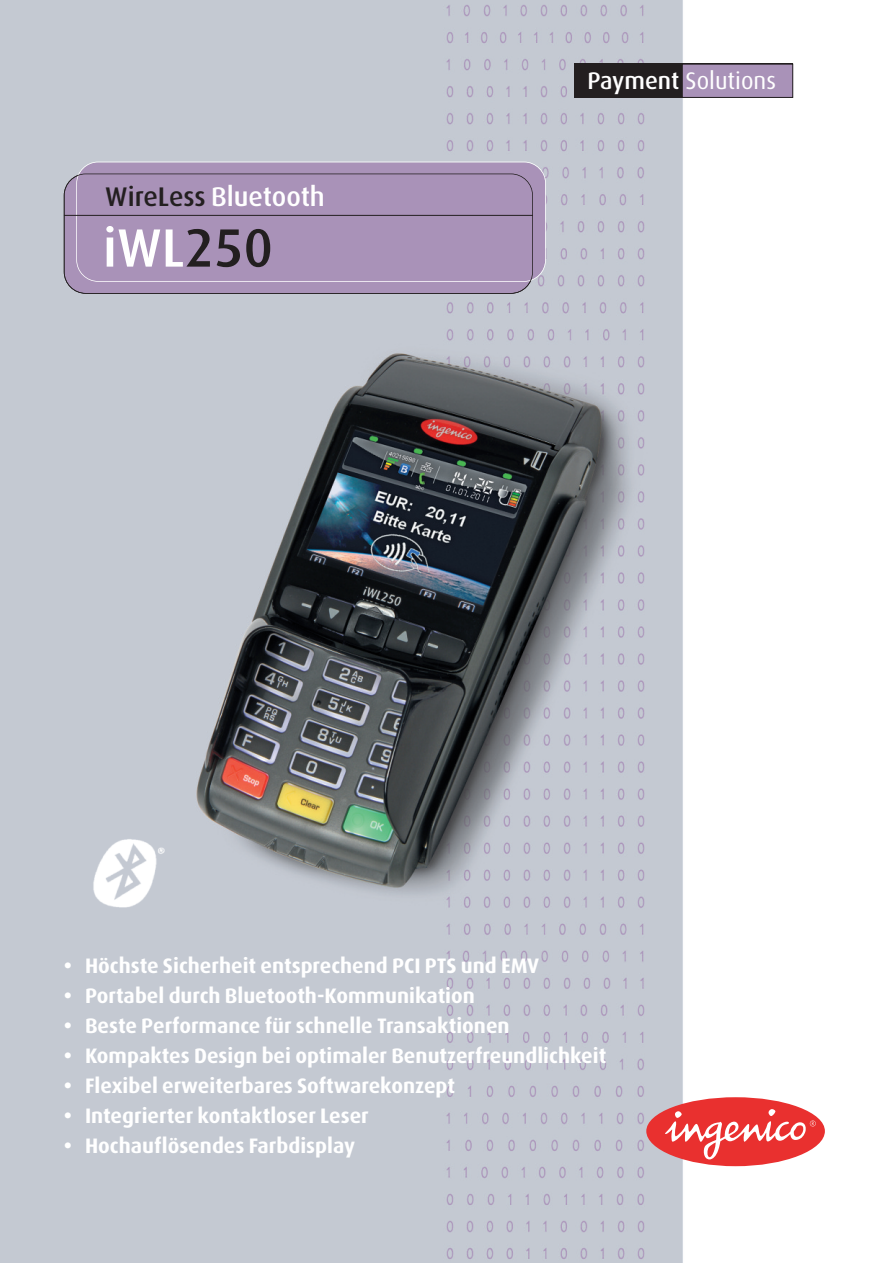
<style>
.page{position:relative;width:893px;height:1263px;background:#fff}
.page>*{position:absolute;margin:0;border:0;box-sizing:border-box;transform-origin:0 0}
.t1{font:500 54px "Dax";color:#fff}
.t2{font:500 27px "Dax";color:#fff}
.t3{font:24px "Dax";color:#fff}
.t4{font:700 21px "Dax";color:#fff}
.s1{color:#231f20}
.s2{font-weight:500}
</style>
<div class="page">
<img style="left:0;top:0;width:825px;height:1263px">
<div style="left:574px;top:64px;width:219px;height:34px;background:#231f20"></div>
<div style="left:682px;top:64px;width:111px;height:33px;background:#a992b8"></div>
<div style="left:682px;top:64px;width:111px;height:34px;border:1px solid #231f20"></div>
<div style="left:646px;top:1097px;width:179px;height:69px;background:#e9302f;border-radius:50%"></div>
<svg style="left:663px;top:1109px;width:153px;height:50px"></svg>
<div style="left:64px;top:174px;width:469px;height:119px;background:#a992b8;border-radius:22px"></div>
<div style="left:77px;top:162px;width:468px;height:119px;background:#a992b8;border-radius:21px"></div>
<div style="left:76px;top:162px;width:470px;height:120px;border:2px solid #fff;border-radius:22px"></div>
<hr style="left:64px;top:215px;width:469px;height:1px;background:#231f20">
<div style="left:64px;top:174px;width:469px;height:120px;border:2px solid #231f20;border-radius:22px"></div>
<img style="left:93px;top:838px;width:72px;height:71px">
<p class="t2" style="left:105px;top:182px;width:221px"><span class="s1">WireLess</span> Bluetooth</p>
<h1 class="t1" style="left:103px;top:218px;width:172px">iWL<span class="s1">250</span></h1>
<p class="t3" style="left:587px;top:67px;width:190px"><span class="s2">Payment</span> Solutions</p>
<p class="t4" style="left:64px;top:954px;width:477px">• Höchste Sicherheit entsprechend PCI PTS und EMV</p>
<p class="t4" style="left:64px;top:984px;width:413px">• Portabel durch Bluetooth-Kommunikation</p>
<p class="t4" style="left:64px;top:1014px;width:447px">• Beste Performance für schnelle Transaktionen</p>
<p class="t4" style="left:64px;top:1044px;width:544px">• Kompaktes Design bei optimaler Benutzerfreundlichkeit</p>
<p class="t4" style="left:64px;top:1074px;width:393px">• Flexibel erweiterbares Softwarekonzept</p>
<p class="t4" style="left:64px;top:1104px;width:307px">• Integrierter kontaktloser Leser</p>
<p class="t4" style="left:64px;top:1134px;width:293px">• Hochauflösendes Farbdisplay</p>
</div>
